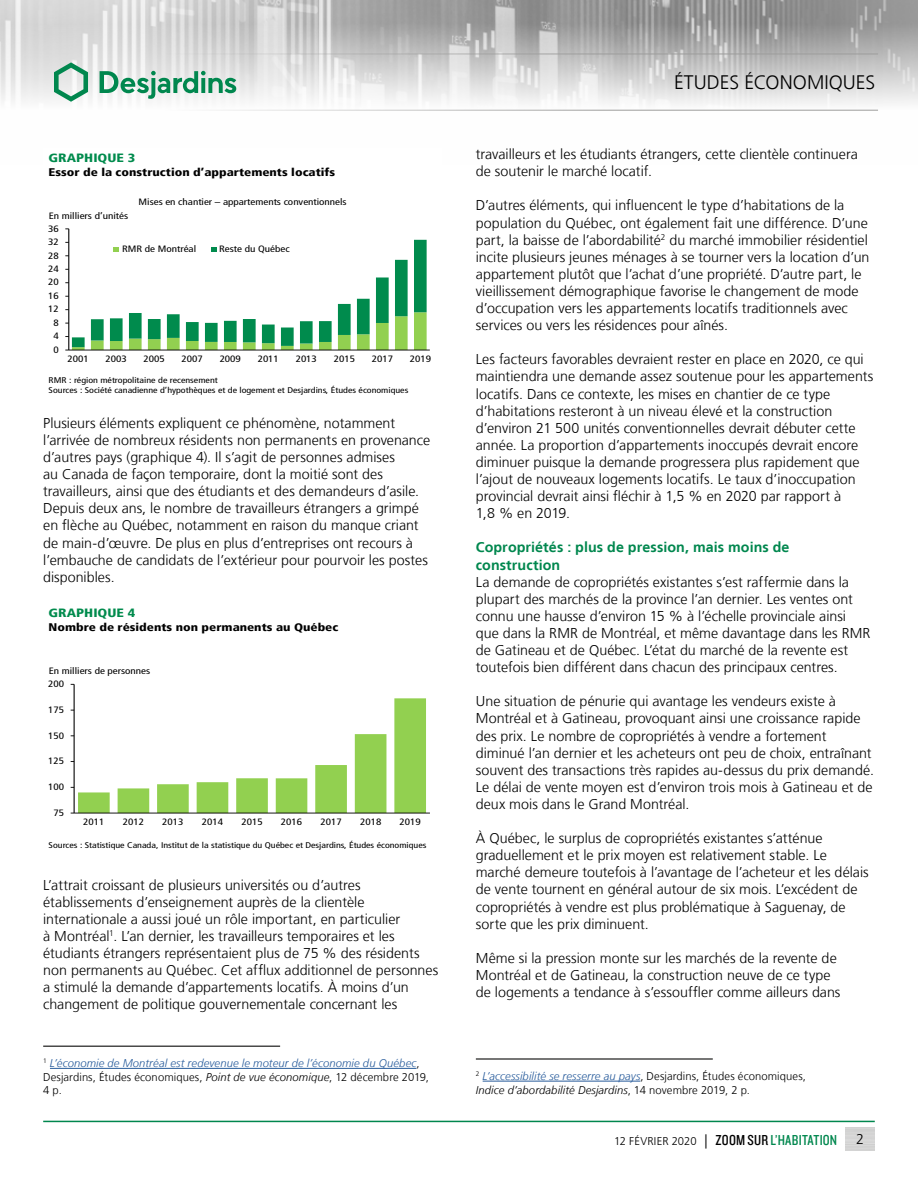
<style>
.page{position:relative;width:918px;height:1188px;background:#fff}
.page>*{position:absolute;margin:0;border:0;box-sizing:border-box;transform-origin:0 0}
.t1{font:300 19.5px "Frutiger LT";color:#000}
.t2{font:300 14.25px/17.1px "Frutiger LT";color:#000}
.t3{font:700 14.25px/17.1px "Frutiger LT";letter-spacing:.01em;color:#00874e}
.t4{font:900 condensed 12px "Frutiger LT";color:#008b4d;scale:1.2 1}
.t5{font:300 11.25px/13.5px "Frutiger LT";letter-spacing:.005em;color:#000}
.t6{font:italic 300 11.25px/13.5px "Frutiger LT";letter-spacing:.01em;color:#275b9b}
.t7{font:900 condensed 11.1px "Frutiger LT";color:#000;scale:1.2 1}
.t8{font:condensed 9.3px "Frutiger LT";color:#000;scale:1.2 1}
.t9{font:condensed 9.15px "Frutiger LT";color:#000;scale:1.2 1}
.t10{font:condensed 8.25px/9.9px "Frutiger LT";color:#000;scale:1.2 1}
.s1{font-style:normal;color:#000}
.s2{color:#000}
.s3{font-style:italic;color:#275b9b}
.s4{font-style:italic}
.s5{font-size:14.25px}
.s6{font-family:"Knockout 29 Junior Ltweight";font-weight:400;font-size:15px}
.s7{font-family:"Knockout 29 Junior Ltweight";font-weight:400;font-size:15px;color:#00874e}
</style>
<div class="page">
<img style="left:0;top:0;width:918px;height:110px">
<hr style="left:0;top:54px;width:878px;height:1px;background:#9d9d9c">
<hr style="left:0;top:110px;width:878px;height:1px;background:#9d9d9c">
<svg style="left:54px;top:62px;width:34px;height:40px"></svg>
<svg style="left:100px;top:71px;width:136px;height:28px"></svg>
<hr style="left:43px;top:1121px;width:832px;height:1px;background:#00874e">
<hr style="left:74px;top:684px;width:1px;height:129px;background:#000">
<svg style="left:71px;top:698px;width:355px;height:116px"></svg>
<hr style="left:74px;top:813px;width:356px;height:1px;background:#000">
<hr style="left:68px;top:229px;width:1px;height:121px;background:#000">
<hr style="left:69px;top:350px;width:361px;height:1px;background:#000">
<svg style="left:65px;top:240px;width:362px;height:111px"></svg>
<hr style="left:43px;top:1045px;width:237px;height:2px;background:#4a4a49">
<hr style="left:50px;top:1068px;width:366px;height:1px;background:#275b9b">
<hr style="left:476px;top:1058px;width:237px;height:2px;background:#4a4a49">
<hr style="left:483px;top:1081px;width:157px;height:1px;background:#275b9b">
<p class="t4" style="left:49px;top:151px;width:74px">GRAPHIQUE 3</p>
<p class="t7" style="left:49px;top:165px;width:240px">Essor de la construction d’appartements locatifs</p>
<p class="t9" style="left:49px;top:211px;width:68px">En milliers d’unités</p>
<p class="t9" style="left:139px;top:196px;width:175px">Mises en chantier – appartements conventionnels</p>
<p class="t8" style="left:48px;top:223px;width:10px">36</p>
<p class="t8" style="left:48px;top:236px;width:10px">32</p>
<p class="t9" style="left:48px;top:250px;width:10px">28</p>
<p class="t9" style="left:48px;top:264px;width:10px">24</p>
<p class="t9" style="left:48px;top:277px;width:10px">20</p>
<p class="t9" style="left:48px;top:290px;width:10px">16</p>
<p class="t9" style="left:48px;top:304px;width:10px">12</p>
<p class="t9" style="left:53px;top:317px;width:6px">8</p>
<p class="t9" style="left:53px;top:331px;width:6px">4</p>
<p class="t9" style="left:53px;top:344px;width:6px">0</p>
<p class="t9" style="left:122px;top:244px;width:63px">RMR de Montréal</p>
<p class="t9" style="left:219px;top:244px;width:60px">Reste du Québec</p>
<p class="t9" style="left:68px;top:353px;width:19px">2001</p>
<p class="t9" style="left:106px;top:353px;width:19px">2003</p>
<p class="t9" style="left:144px;top:353px;width:19px">2005</p>
<p class="t9" style="left:182px;top:353px;width:19px">2007</p>
<p class="t9" style="left:220px;top:353px;width:19px">2009</p>
<p class="t9" style="left:258px;top:353px;width:19px">2011</p>
<p class="t9" style="left:296px;top:353px;width:19px">2013</p>
<p class="t9" style="left:334px;top:353px;width:19px">2015</p>
<p class="t9" style="left:372px;top:353px;width:19px">2017</p>
<p class="t9" style="left:410px;top:353px;width:19px">2019</p>
<p class="t10" style="left:49px;top:375px;width:301px">RMR : région métropolitaine de recensement<br>Sources : Société canadienne d’hypothèques et de logement et Desjardins, Études économiques</p>
<p class="t2" style="left:43px;top:415px;width:389px">Plusieurs éléments expliquent ce phénomène, notamment l’arrivée de nombreux résidents non permanents en provenance d’autres pays (graphique 4). Il s’agit de personnes admises<br>au Canada de façon temporaire, dont la moitié sont des travailleurs, ainsi que des étudiants et des demandeurs d’asile.<br>Depuis deux ans, le nombre de travailleurs étrangers a grimpé en flèche au Québec, notamment en raison du manque criant de main‑d’œuvre. De plus en plus d’entreprises ont recours à l’embauche de candidats de l’extérieur pour pourvoir les postes disponibles.</p>
<p class="t4" style="left:49px;top:606px;width:74px">GRAPHIQUE 4</p>
<p class="t7" style="left:49px;top:620px;width:243px">Nombre de résidents non permanents au Québec</p>
<p class="t9" style="left:49px;top:666px;width:86px">En milliers de personnes</p>
<p class="t9" style="left:48px;top:679px;width:15px">200</p>
<p class="t8" style="left:48px;top:704px;width:15px">175</p>
<p class="t9" style="left:48px;top:730px;width:15px">150</p>
<p class="t8" style="left:48px;top:756px;width:15px">125</p>
<p class="t9" style="left:48px;top:782px;width:15px">100</p>
<p class="t8" style="left:53px;top:807px;width:10px">75</p>
<p class="t9" style="left:83px;top:816px;width:19px">2011</p>
<p class="t9" style="left:123px;top:816px;width:19px">2012</p>
<p class="t9" style="left:162px;top:816px;width:19px">2013</p>
<p class="t9" style="left:202px;top:816px;width:19px">2014</p>
<p class="t9" style="left:241px;top:816px;width:19px">2015</p>
<p class="t9" style="left:281px;top:816px;width:19px">2016</p>
<p class="t9" style="left:321px;top:816px;width:19px">2017</p>
<p class="t9" style="left:360px;top:816px;width:19px">2018</p>
<p class="t9" style="left:400px;top:816px;width:19px">2019</p>
<p class="t10" style="left:49px;top:840px;width:316px">Sources : Statistique Canada, Institut de la statistique du Québec et Desjardins, Études économiques</p>
<p class="t2" style="left:43px;top:876px;width:397px">L’attrait croissant de plusieurs universités ou d’autres établissements d’enseignement auprès de la clientèle internationale a aussi joué un rôle important, en particulier<br>à Montréal<sup>1</sup>. L’an dernier, les travailleurs temporaires et les étudiants étrangers représentaient plus de 75 % des résidents non permanents au Québec. Cet afflux additionnel de personnes a stimulé la demande d’appartements locatifs. À moins d’un changement de politique gouvernementale concernant les</p>
<h1 class="t1" style="left:674px;top:72px;width:203px">ÉTUDES ÉCONOMIQUES</h1>
<p class="t2" style="left:476px;top:146px;width:383px">travailleurs et les étudiants étrangers, cette clientèle continuera de soutenir le marché locatif.</p>
<p class="t2" style="left:476px;top:197px;width:395px">D’autres éléments, qui influencent le type d’habitations de la population du Québec, ont également fait une différence. D’une part, la baisse de l’abordabilité<sup>2</sup> du marché immobilier résidentiel incite plusieurs jeunes ménages à se tourner vers la location d’un appartement plutôt que l’achat d’une propriété. D’autre part, le vieillissement démographique favorise le changement de mode d’occupation vers les appartements locatifs traditionnels avec services ou vers les résidences pour aînés.</p>
<p class="t2" style="left:476px;top:351px;width:399px">Les facteurs favorables devraient rester en place en 2020, ce qui maintiendra une demande assez soutenue pour les appartements locatifs. Dans ce contexte, les mises en chantier de ce type d’habitations resteront à un niveau élevé et la construction d’environ 21 500 unités conventionnelles devrait débuter cette année. La proportion d’appartements inoccupés devrait encore diminuer puisque la demande progressera plus rapidement que l’ajout de nouveaux logements locatifs. Le taux d’inoccupation provincial devrait ainsi fléchir à 1,5 % en 2020 par rapport à<br>1,8 % en 2019.</p>
<p class="t3" style="left:476px;top:539px;width:315px">Copropriétés : plus de pression, mais moins de construction</p>
<p class="t2" style="left:476px;top:573px;width:396px">La demande de copropriétés existantes s’est raffermie dans la plupart des marchés de la province l’an dernier. Les ventes ont connu une hausse d’environ 15 % à l’échelle provinciale ainsi que dans la RMR de Montréal, et même davantage dans les RMR de Gatineau et de Québec. L’état du marché de la revente est toutefois bien différent dans chacun des principaux centres.</p>
<p class="t2" style="left:476px;top:693px;width:400px">Une situation de pénurie qui avantage les vendeurs existe à Montréal et à Gatineau, provoquant ainsi une croissance rapide des prix. Le nombre de copropriétés à vendre a fortement diminué l’an dernier et les acheteurs ont peu de choix, entraînant souvent des transactions très rapides au-dessus du prix demandé.<br>Le délai de vente moyen est d’environ trois mois à Gatineau et de deux mois dans le Grand Montréal.</p>
<p class="t2" style="left:476px;top:830px;width:394px">À Québec, le surplus de copropriétés existantes s’atténue graduellement et le prix moyen est relativement stable. Le marché demeure toutefois à l’avantage de l’acheteur et les délais de vente tournent en général autour de six mois. L’excédent de copropriétés à vendre est plus problématique à Saguenay, de sorte que les prix diminuent.</p>
<p class="t2" style="left:476px;top:950px;width:366px">Même si la pression monte sur les marchés de la revente de<br>Montréal et de Gatineau, la construction neuve de ce type de logements a tendance à s’essouffler comme ailleurs dans</p>
<p class="t6" style="left:43px;top:1057px;width:387px"><sup>1</sup> L’économie de Montréal est redevenue le moteur de l’économie du Québec<span class="s1">,<br>Desjardins, Études économiques,</span> <span class="s2">Point de vue économique</span><span class="s1">, 12 décembre 2019,<br>4 p.</span></p>
<p class="t5" style="left:476px;top:1070px;width:332px"><sup>2</sup> <span class="s3">L’accessibilité se resserre au pays</span>, Desjardins, Études économiques,<br><span class="s4">Indice d’abordabilité Desjardins</span>, 14 novembre 2019, 2 p.</p>
<p class="t5" style="left:614px;top:1135px;width:225px">12 FÉVRIER 2020 <span class="s5">|</span> <span class="s6">ZOOM SUR</span> <span class="s7">L’HABITATION</span></p>
<p class="t2" style="left:856px;top:1131px;width:9px">2</p>
</div>
